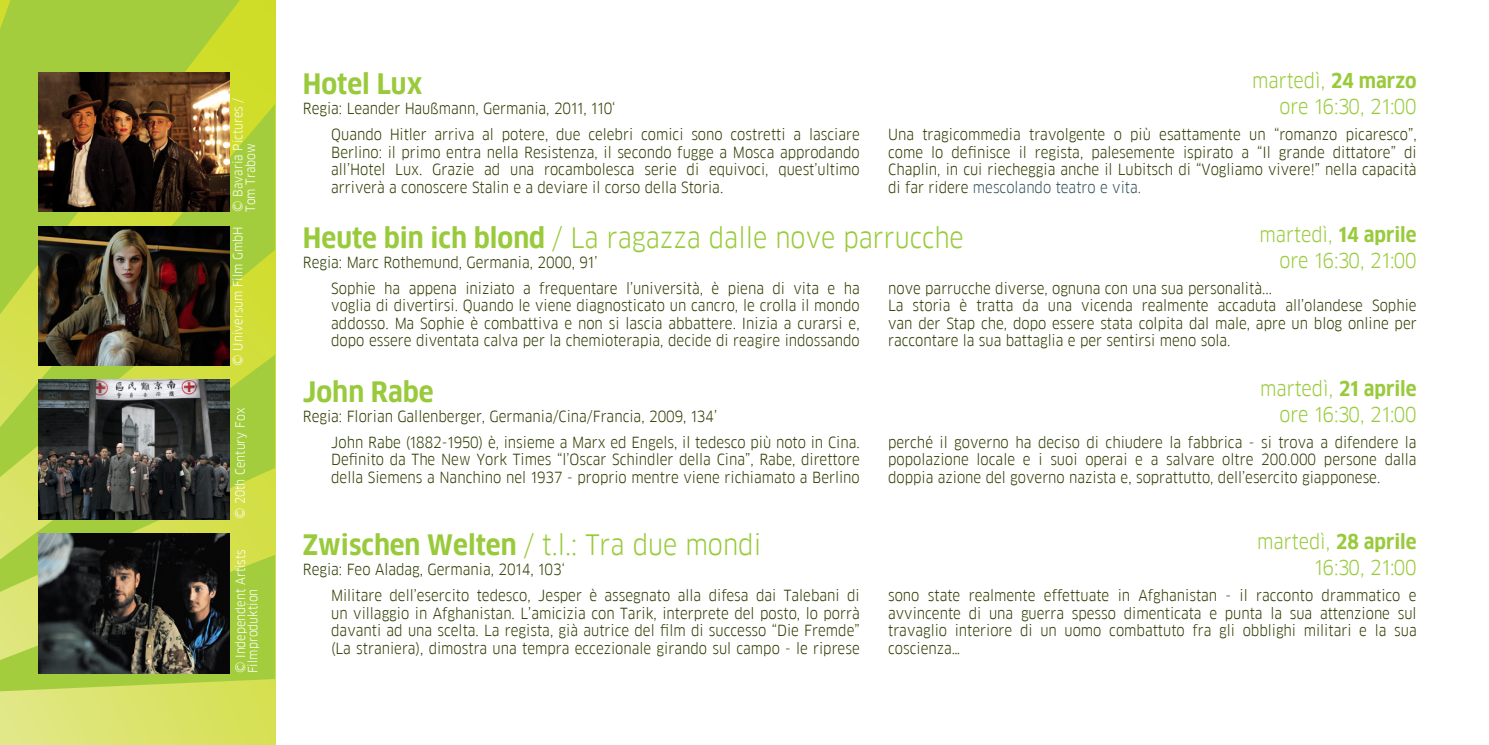
<style>
.page{position:relative;width:1489px;height:745px;background:#fff}
.page>*{position:absolute;margin:0;border:0;box-sizing:border-box;transform-origin:0 0}
.Headline_36_36{font:27.5px "Goethe FF Clan";color:#99ca3b}
.Headline_36_36-2{font:700 27.5px "Goethe FF Clan";color:#99ca3b}
.Headline_36_36-3{font:20px "Goethe FF Clan";color:#99ca3b}
.Adress_8_5_12{font:15px/17.5px "Goethe FF Clan";color:#2f3d01;text-align:justify}
.Headline_36_36-4{font:15px "Goethe FF Clan";color:#2f3d01}
.Headline_36_36-5{font:12.5px/12.5px "Goethe FF Clan";color:#fff}
.s1{font-weight:700}
.s2{color:#36535a}
</style>
<div class="page">
<div style="left:0;top:0;width:275px;height:744px;background:linear-gradient(to right,#e1e788,#d6e051)"></div>
<svg style="left:0;top:0;width:275px;height:690px;background:#b2cf3f"></svg>
<img style="left:38px;top:72px;width:191px;height:140px">
<img style="left:38px;top:226px;width:191px;height:139px">
<img style="left:38px;top:379px;width:191px;height:140px">
<img style="left:38px;top:533px;width:191px;height:139px">
<p class="Headline_36_36-5" style="left:232px;top:212px;width:116px;rotate:-90deg">© Bavaria Pictures /</p>
<p class="Headline_36_36-5" style="left:244px;top:212px;width:70px;rotate:-90deg">Tom Trabow</p>
<p class="Headline_36_36-5" style="left:232px;top:365px;width:141px;rotate:-90deg">© Universum Film GmbH</p>
<p class="Headline_36_36-5" style="left:234px;top:519px;width:113px;rotate:-90deg">© 20th Century Fox</p>
<p class="Headline_36_36-5" style="left:234px;top:672px;width:125px;rotate:-90deg">© Independent Artists<br>Filmproduktion</p>
<p class="Headline_36_36-2" style="left:303px;top:68px;width:121px">Hotel Lux</p>
<p class="Headline_36_36-4" style="left:303px;top:99px;width:314px">Regia: Leander Haußmann, Germania, 2011, 110‘</p>
<p class="Adress_8_5_12" style="left:331px;top:126px;width:530px">Quando Hitler arriva al potere, due celebri comici sono costretti a lasciare Berlino: il primo entra nella Resistenza, il secondo fugge a Mosca approdando all’Hotel Lux. Grazie ad una rocambolesca serie di equivoci, quest’ultimo arriverà a conoscere Stalin e a deviare il corso della Storia.</p>
<p class="Headline_36_36-3" style="left:1251px;top:69px;width:166px">martedì, <span class="s1">24 marzo</span></p>
<p class="Headline_36_36-3" style="left:1279px;top:95px;width:139px">ore 16:30, 21:00</p>
<p class="Adress_8_5_12" style="left:888px;top:126px;width:530px">Una tragicommedia travolgente o più esattamente un “romanzo picaresco”, come lo definisce il regista, palesemente ispirato a “Il grande dittatore” di Chaplin, in cui riecheggia anche il Lubitsch di “Vogliamo vivere!” nella capacità di far ridere <span class="s2">mescolando teatro e vita.</span></p>
<p class="Headline_36_36" style="left:303px;top:221px;width:662px"><span class="s1">Heute bin ich blond</span> / La ragazza dalle nove parrucche</p>
<p class="Headline_36_36-4" style="left:303px;top:253px;width:296px">Regia: Marc Rothemund, Germania, 2000, 91’</p>
<p class="Headline_36_36-3" style="left:1259px;top:222px;width:159px">martedì, <span class="s1">14 aprile</span></p>
<p class="Headline_36_36-3" style="left:1279px;top:248px;width:139px">ore 16:30, 21:00</p>
<p class="Adress_8_5_12" style="left:331px;top:279px;width:530px">Sophie ha appena iniziato a frequentare l’università, è piena di vita e ha voglia di divertirsi. Quando le viene diagnosticato un cancro, le crolla il mondo addosso. Ma Sophie è combattiva e non si lascia abbattere. Inizia a curarsi e, dopo essere diventata calva per la chemioterapia, decide di reagire indossando</p>
<p class="Headline_36_36-2" style="left:303px;top:375px;width:132px">John Rabe</p>
<p class="Headline_36_36-4" style="left:303px;top:407px;width:416px">Regia: Florian Gallenberger, Germania/Cina/Francia, 2009, 134’</p>
<p class="Adress_8_5_12" style="left:331px;top:433px;width:530px">John Rabe (1882-1950) è, insieme a Marx ed Engels, il tedesco più noto in Cina.<br>Definito da The New York Times “l’Oscar Schindler della Cina”, Rabe, direttore della Siemens a Nanchino nel 1937 - proprio mentre viene richiamato a Berlino</p>
<p class="Headline_36_36" style="left:303px;top:528px;width:460px"><span class="s1">Zwischen Welten</span> / t.l.: Tra due mondi</p>
<p class="Headline_36_36-4" style="left:303px;top:560px;width:263px">Regia: Feo Aladag, Germania, 2014, 103‘</p>
<p class="Adress_8_5_12" style="left:331px;top:586px;width:530px">Militare dell’esercito tedesco, Jesper è assegnato alla difesa dai Talebani di un villaggio in Afghanistan. L’amicizia con Tarik, interprete del posto, lo porrà davanti ad una scelta. La regista, già autrice del film di successo “Die Fremde” (La straniera), dimostra una tempra eccezionale girando sul campo - le riprese</p>
<p class="Adress_8_5_12" style="left:888px;top:279px;width:385px">nove parrucche diverse, ognuna con una sua personalità...</p>
<p class="Adress_8_5_12" style="left:888px;top:297px;width:530px">La storia è tratta da una vicenda realmente accaduta all’olandese Sophie van der Stap che, dopo essere stata colpita dal male, apre un blog online per raccontare la sua battaglia e per sentirsi meno sola.</p>
<p class="Headline_36_36-3" style="left:1259px;top:376px;width:158px">martedì, <span class="s1">21 aprile</span></p>
<p class="Headline_36_36-3" style="left:1279px;top:402px;width:139px">ore 16:30, 21:00</p>
<p class="Adress_8_5_12" style="left:888px;top:433px;width:530px">perché il governo ha deciso di chiudere la fabbrica - si trova a difendere la popolazione locale e i suoi operai e a salvare oltre 200.000 persone dalla doppia azione del governo nazista e, soprattutto, dell’esercito giapponese.</p>
<p class="Headline_36_36-3" style="left:1256px;top:529px;width:161px">martedì, <span class="s1">28 aprile</span></p>
<p class="Headline_36_36-3" style="left:1314px;top:555px;width:104px">16:30, 21:00</p>
<p class="Adress_8_5_12" style="left:888px;top:586px;width:530px">sono state realmente effettuate in Afghanistan - il racconto drammatico e avvincente di una guerra spesso dimenticata e punta la sua attenzione sul travaglio interiore di un uomo combattuto fra gli obblighi militari e la sua coscienza…</p>
</div>
